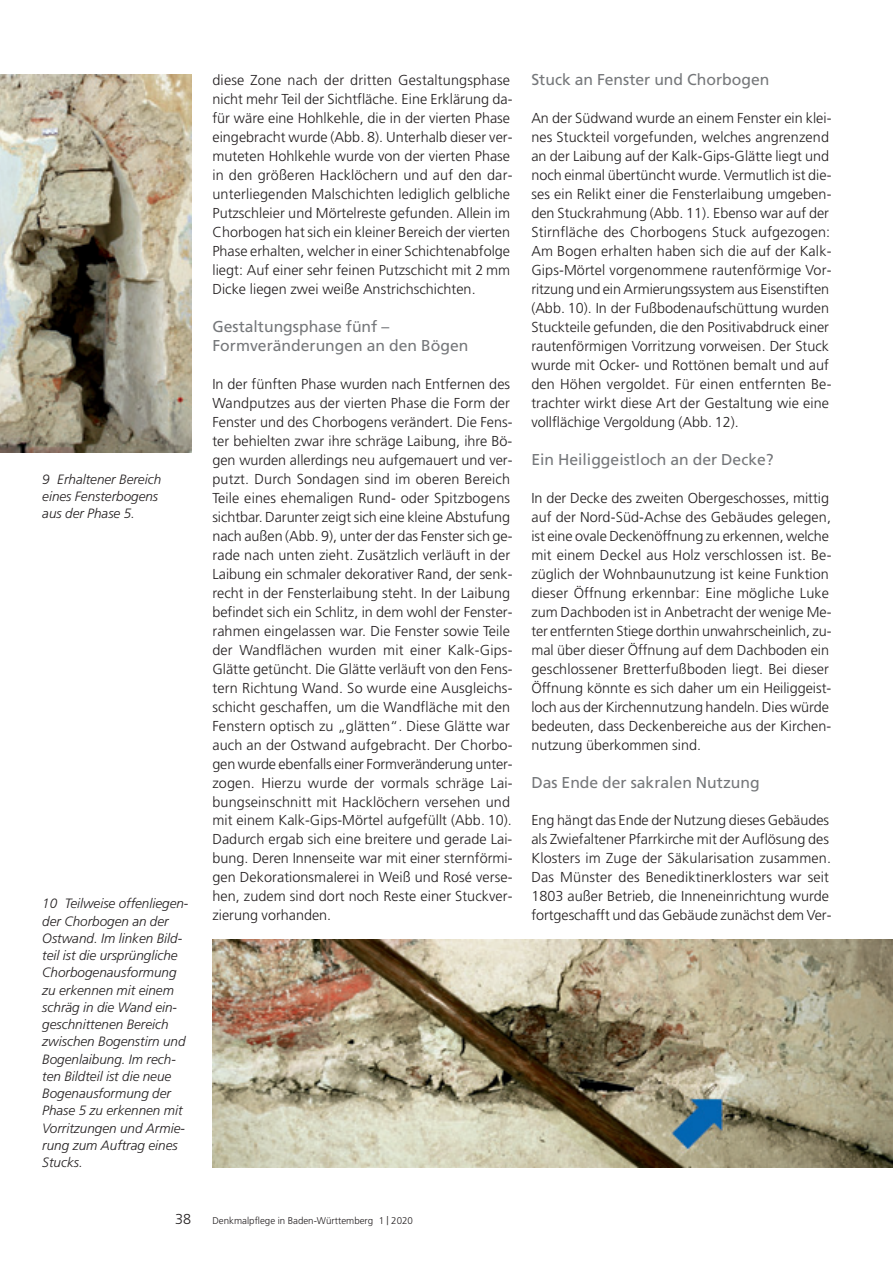
<style>
.page{position:relative;width:893px;height:1263px;background:#fff}
.page>*{position:absolute;margin:0;border:0;box-sizing:border-box;transform-origin:0 0}
.t1{font:15.75px/19px "Frutiger";color:#76787b}
.t2{font:300 14.4px/19px "Frutiger";letter-spacing:.005em;color:#231f20}
.t3{font:italic 300 13.5px/17.2px "Frutiger";color:#231f20}
.t4{font:300 9.75px "Frutiger";color:#231f20}
.s1{font-size:12px}
</style>
<div class="page">
<img style="left:0;top:74px;width:192px;height:379px">
<img style="left:212px;top:939px;width:680px;height:229px">
<p class="t3" style="left:42px;top:471px;width:120px">9 Erhaltener Bereich eines Fensterbogens aus der Phase 5.</p>
<p class="t3" style="left:42px;top:896px;width:148px">10 Teilweise offenliegen&shy;der Chorbogen an der<br>Ostwand. Im linken Bild&shy;teil ist die ursprüngliche<br>Chorbogenausformung zu erkennen mit einem schräg in die Wand ein&shy;geschnittenen Bereich zwischen Bogenstirn und<br>Bogenlaibung. Im rech&shy;ten Bildteil ist die neue<br>Bogenausformung der<br>Phase 5 zu erkennen mit<br>Vorritzungen und Armie&shy;rung zum Auftrag eines<br>Stucks.</p>
<p class="t2" style="left:175px;top:1211px;width:18px">38</p>
<p class="t2" style="left:212px;top:72px;width:302px">diese Zone nach der dritten Gestaltungsphase nicht mehr Teil der Sichtfläche. Eine Erklärung da&shy;für wäre eine Hohlkehle, die in der vierten Phase eingebracht wurde (Abb. 8). Unterhalb dieser ver&shy;muteten Hohlkehle wurde von der vierten Phase in den größeren Hacklöchern und auf den dar&shy;unterliegenden Malschichten lediglich gelbliche Putzschleier und Mörtelreste gefunden. Allein im Chorbogen hat sich ein kleiner Bereich der vierten Phase erhalten, welcher in einer Schichten abfolge liegt: Auf einer sehr feinen Putzschicht mit 2 mm Dicke liegen zwei weiße Anstrichschichten.</p>
<p class="t1" style="left:212px;top:318px;width:257px">Gestaltungsphase fünf –<br>Formveränderungen an den Bögen</p>
<p class="t2" style="left:212px;top:375px;width:302px">In der fünften Phase wurden nach Entfernen des Wandputzes aus der vierten Phase die Form der Fenster und des Chorbogens verändert. Die Fens&shy;ter behielten zwar ihre schräge Laibung, ihre Bö&shy;gen wurden allerdings neu aufgemauert und ver&shy;putzt. Durch Sondagen sind im oberen Bereich Teile eines ehemaligen Rund- oder Spitzbogens sichtbar. Darunter zeigt sich eine kleine Abstufung nach außen (Abb. 9), unter der das Fenster sich ge&shy;rade nach unten zieht. Zusätzlich verläuft in der Laibung ein schmaler dekorativer Rand, der senk&shy;recht in der Fensterlaibung steht. In der Laibung befindet sich ein Schlitz, in dem wohl der Fenster&shy;rahmen eingelassen war. Die Fenster sowie Teile der Wandflächen wurden mit einer Kalk-Gips-Glätte getüncht. Die Glätte verläuft von den Fens&shy;tern Richtung Wand. So wurde eine Ausgleichs&shy;schicht geschaffen, um die Wandfläche mit den Fenstern optisch zu „glätten“. Diese Glätte war auch an der Ostwand aufgebracht. Der Chorbo&shy;gen wurde ebenfalls einer Formveränderung unter&shy;zogen. Hierzu wurde der vormals schräge Lai&shy;bungseinschnitt mit Hacklöchern versehen und mit einem Kalk-Gips-Mörtel aufgefüllt (Abb. 10).<br>Dadurch ergab sich eine breitere und gerade Lai&shy;bung. Deren Innenseite war mit einer sternförmi&shy;gen Dekorationsmalerei in Weiß und Rosé verse&shy;hen, zudem sind dort noch Reste einer Stuckver&shy;zierung vorhanden.</p>
<p class="t1" style="left:531px;top:71px;width:239px">Stuck an Fenster und Chorbogen</p>
<p class="t2" style="left:531px;top:110px;width:302px">An der Südwand wurde an einem Fenster ein klei&shy;nes Stuckteil vorgefunden, welches angrenzend an der Laibung auf der Kalk-Gips-Glätte liegt und noch einmal übertüncht wurde. Vermutlich ist die&shy;ses ein Relikt einer die Fensterlaibung umgeben&shy;den Stuckrahmung (Abb. 11). Ebenso war auf der Stirnfläche des Chorbogens Stuck aufgezogen:<br>Am Bogen erhalten haben sich die auf der Kalk-Gips-Mörtel vorgenommene rautenförmige Vor&shy;ritzung und ein Armierungssystem aus Eisenstiften (Abb. 10). In der Fußbodenaufschüttung wurden Stuckteile gefunden, die den Positivabdruck einer rautenförmigen Vorritzung vorweisen. Der Stuck wurde mit Ocker- und Rottönen bemalt und auf den Höhen vergoldet. Für einen entfernten Be&shy;trachter wirkt diese Art der Gestaltung wie eine vollflächige Vergoldung (Abb. 12).</p>
<p class="t1" style="left:531px;top:451px;width:244px">Ein Heiliggeistloch an der Decke?</p>
<p class="t2" style="left:531px;top:489px;width:302px">In der Decke des zweiten Obergeschosses, mittig auf der Nord-Süd-Achse des Gebäudes gelegen, ist eine ovale Deckenöffnung zu erkennen, welche mit einem Deckel aus Holz verschlossen ist. Be&shy;züglich der Wohnbaunutzung ist keine Funktion dieser Öffnung erkennbar: Eine mögliche Luke zum Dachboden ist in Anbetracht der wenige Me&shy;ter entfernten Stiege dorthin unwahrscheinlich, zu&shy;mal über dieser Öffnung auf dem Dachboden ein geschlossener Bretterfußboden liegt. Bei dieser Öffnung könnte es sich daher um ein Heiliggeist&shy;loch aus der Kirchennutzung handeln. Dies würde bedeuten, dass Deckenbereiche aus der Kirchen&shy;nutzung überkommen sind.</p>
<p class="t1" style="left:531px;top:774px;width:230px">Das Ende der sakralen Nutzung</p>
<p class="t2" style="left:531px;top:812px;width:302px">Eng hängt das Ende der Nutzung dieses Gebäudes als Zwiefaltener Pfarrkirche mit der Auflösung des Klosters im Zuge der Säkularisation zusammen.<br>Das Münster des Benediktinerklosters war seit 1803 außer Betrieb, die Inneneinrichtung wurde fortgeschafft und das Gebäude zunächst dem Ver-</p>
<p class="t4" style="left:212px;top:1217px;width:202px">Denkmalpflege in Baden-Württemberg 1 <span class="s1">|</span> 2020</p>
</div>
